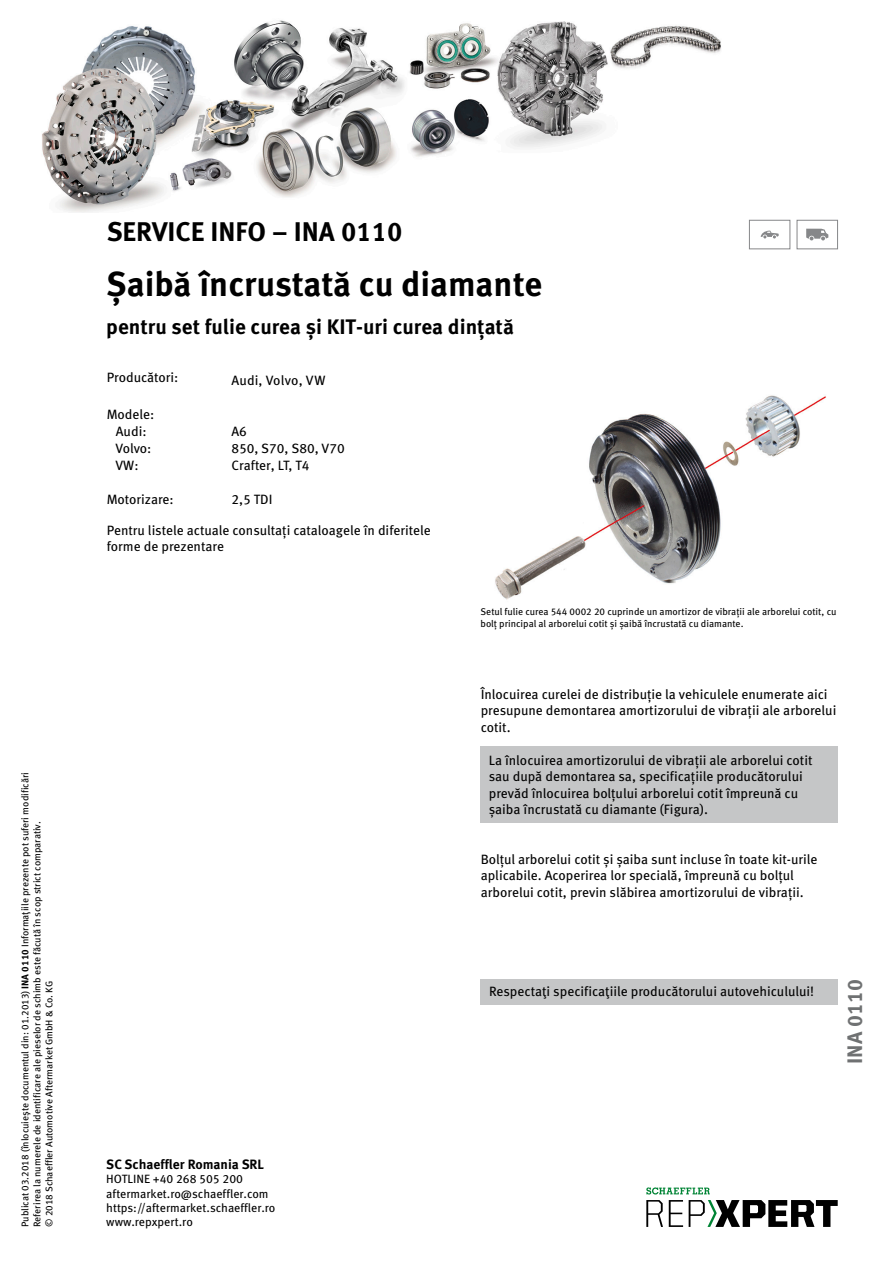
<style>
.page{position:relative;width:893px;height:1263px;background:#fff}
.page>*{position:absolute;margin:0;border:0;box-sizing:border-box;transform-origin:0 0}
.t1{font:700 34.5px "Meta Pro";letter-spacing:-.005em;color:#000}
.t2{font:700 27px "Meta Pro";color:#000}
.t3{font:700 21px "Meta Pro";color:#000}
.t4{font:700 21px "Meta Pro";color:#6f7172}
.t5{font:13.5px/16.5px "Meta Pro";color:#000}
.t6{font:700 13.5px "Meta Pro";color:#000}
.t7{font:12px/14.4px "Meta Pro";color:#000}
.t8{font:9.75px/12px "Meta Pro";color:#000}
.s1{font-weight:700}
</style>
<div class="page">
<div style="left:480px;top:746px;width:357px;height:77px;background:#c5c6c7"></div>
<img style="left:495px;top:395px;width:331px;height:205px">
<div style="left:480px;top:980px;width:358px;height:25px;background:#c5c6c7"></div>
<div style="left:749px;top:220px;width:41px;height:29px;border:1px solid #868789"></div>
<svg style="left:761px;top:231px;width:18px;height:7px"></svg>
<div style="left:797px;top:220px;width:41px;height:29px;border:1px solid #868789"></div>
<svg style="left:806px;top:229px;width:22px;height:11px"></svg>
<img style="left:42px;top:20px;width:679px;height:193px">
<svg style="left:646px;top:1200px;width:17px;height:27px"></svg>
<svg style="left:669px;top:1200px;width:14px;height:27px"></svg>
<svg style="left:689px;top:1200px;width:149px;height:27px"></svg>
<svg style="left:646px;top:1187px;width:64px;height:7px"></svg>
<p class="t8" style="left:19px;top:1227px;width:456px;rotate:-90deg">Publicat 03.2018 (înlocuieşte documentul din: 01.2013) <span class="s1">INA 0110</span> Informaţiile prezente pot suferi modificări<br>Referirea la numerele de identificare ale pieselor de schimb este făcută în scop strict comparativ.<br>© 2018 Schaeffler Automotive Aftermarket GmbH &amp; Co. KG</p>
<h2 class="t2" style="left:107px;top:210px;width:297px">SERVICE INFO – INA 0110</h2>
<h1 class="t1" style="left:106px;top:257px;width:437px">Șaibă încrustată cu diamante</h1>
<h3 class="t3" style="left:106px;top:310px;width:409px">pentru set fulie curea și KIT-uri curea dințată</h3>
<p class="t5" style="left:107px;top:368px;width:73px">Producători:</p>
<p class="t5" style="left:231px;top:371px;width:96px">Audi, Volvo, VW</p>
<p class="t5" style="left:107px;top:405px;width:49px;line-height:17px;text-align:center">Modele:<br>Audi:</p>
<p class="t5" style="left:231px;top:422px;width:17px">A6</p>
<p class="t5" style="left:116px;top:439px;width:37px">Volvo:</p>
<p class="t5" style="left:231px;top:439px;width:115px">850, S70, S80, V70</p>
<p class="t5" style="left:116px;top:456px;width:25px">VW:</p>
<p class="t5" style="left:231px;top:456px;width:80px">Crafter, LT, T4</p>
<p class="t5" style="left:107px;top:490px;width:69px">Motorizare:</p>
<p class="t5" style="left:231px;top:490px;width:43px">2,5 TDI</p>
<p class="t5" style="left:107px;top:521px;width:326px">Pentru listele actuale consultați cataloagele în diferitele forme de prezentare</p>
<p class="t8" style="left:480px;top:604px;width:357px;line-height:12.8px">Setul fulie curea 544 0002 20 cuprinde un amortizor de vibrații ale arborelui cotit, cu bolț principal al arborelui cotit și șaibă încrustată cu diamante.</p>
<p class="t5" style="left:481px;top:685px;width:357px">Înlocuirea curelei de distribuție la vehiculele enumerate aici presupune demontarea amortizorului de vibrații ale arborelui cotit.</p>
<p class="t5" style="left:489px;top:751px;width:325px">La înlocuirea amortizorului de vibrații ale arborelui cotit sau după demontarea sa, specificațiile producătorului prevăd înlocuirea bolțului arborelui cotit împreună cu șaiba încrustată cu diamante (Figura).</p>
<p class="t5" style="left:481px;top:850px;width:338px">Bolțul arborelui cotit și șaiba sunt incluse în toate kit-urile aplicabile. Acoperirea lor specială, împreună cu bolțul arborelui cotit, previn slăbirea amortizorului de vibrații.</p>
<p class="t5" style="left:489px;top:982px;width:327px">Respectaţi specificaţiile producătorului autovehiculului!</p>
<h3 class="t4" style="left:838px;top:1064px;width:86px;rotate:-90deg">INA 0110</h3>
<p class="t6" style="left:106px;top:1153px;width:159px">SC Schaeffler Romania SRL</p>
<p class="t7" style="left:106px;top:1171px;width:171px">HOTLINE +40 268 505 200 aftermarket.ro@schaeffler.com https://aftermarket.schaeffler.ro www.repxpert.ro</p>
</div>
